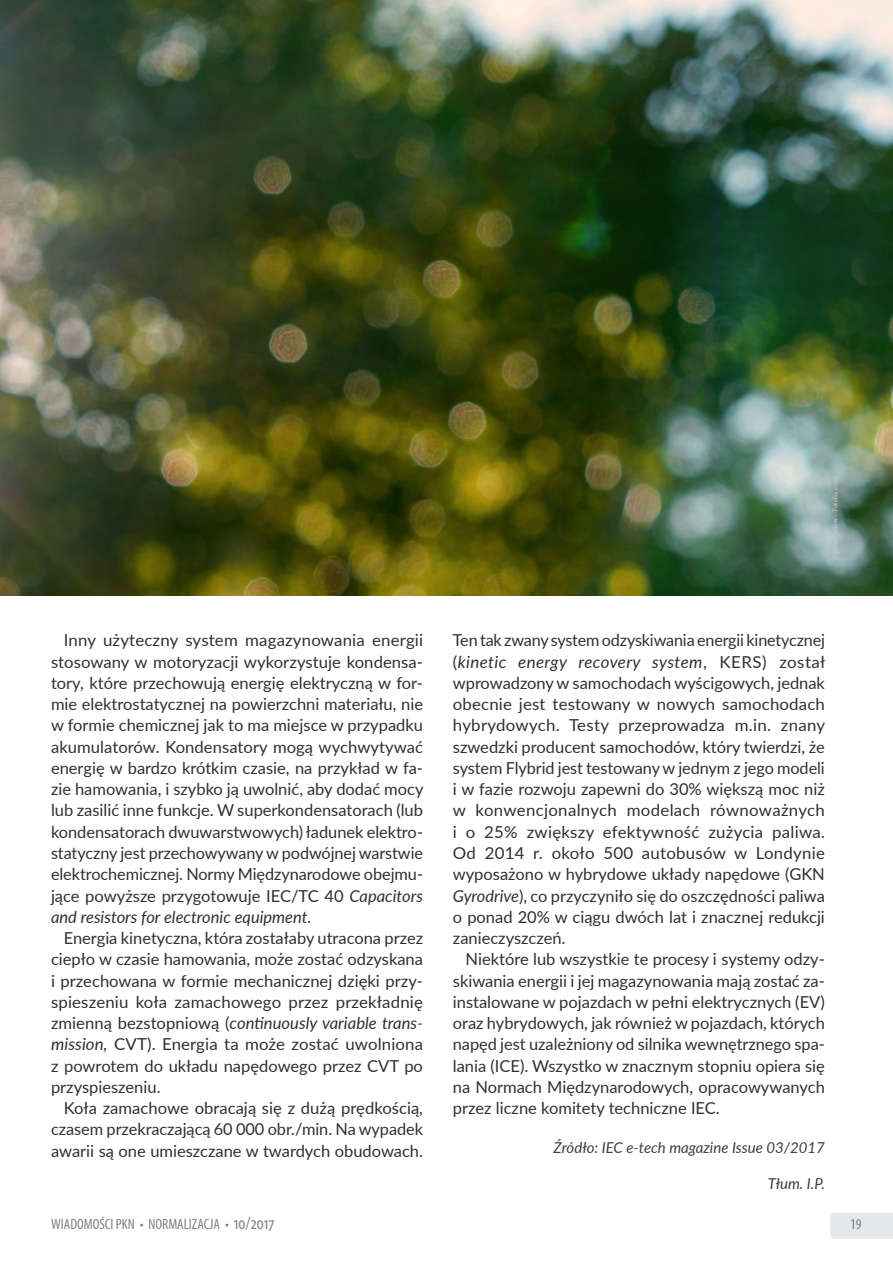
<style>
.page{position:relative;width:893px;height:1263px;background:#fff}
.page>*{position:absolute;margin:0;border:0;box-sizing:border-box;transform-origin:0 0}
.Tekst_REGULAR___WCIĘ{font:16.5px/21.3px "Lato";color:#312f30;text-align:justify}
.podpis{font:italic 15px "Lato";color:#3e3e3f}
.t1{font:condensed 15px "Myriad Pro";color:#808285}
.t2{font:7.5px "Minion Pro";color:#ced0d1}
.s1{font-style:italic}
.s2{font-size:18px}
</style>
<div class="page">
<div style="left:830px;top:1213px;width:63px;height:26px;background:#e6e7e9"></div>
<img style="left:0;top:0;width:893px;height:595px">
<p class="Tekst_REGULAR___WCIĘ" style="left:51px;top:629px;width:374px;text-indent:13px">Inny użyteczny system magazynowania energii stosowany w motoryzacji wykorzystuje kondensa&shy;tory, które przechowują energię elektryczną w for&shy;mie elektrostatycznej na powierzchni materiału, nie w formie chemicznej jak to ma miejsce w przypadku akumulatorów. Kondensatory mogą wychwytywać energię w bardzo krótkim czasie, na przykład w fa&shy;zie hamowania, i szybko ją uwolnić, aby dodać mocy lub zasilić inne funkcje. W superkondensatorach (lub kondensatorach dwuwarstwowych) ładunek elektro&shy;statyczny jest przechowywany w podwójnej warstwie elektrochemicznej. Normy Międzynarodowe obejmu&shy;jące powyższe przygotowuje IEC/TC 40 <span class="s1">Capacitors and resistors for electronic equipment.</span></p>
<p class="Tekst_REGULAR___WCIĘ" style="left:51px;top:927px;width:374px;text-indent:13px">Energia kinetyczna, która zostałaby utracona przez ciepło w czasie hamowania, może zostać odzyskana i przechowana w formie mechanicznej dzięki przy&shy;spieszeniu koła zamachowego przez przekładnię zmienną bezstopniową (<span class="s1">continuously variable trans&shy;mission,</span> CVT). Energia ta może zostać uwolniona z powrotem do układu napędowego przez CVT po przyspieszeniu.</p>
<p class="Tekst_REGULAR___WCIĘ" style="left:51px;top:1097px;width:374px;text-indent:13px">Koła zamachowe obracają się z dużą prędkością, czasem przekraczającą 60 000 obr./min. Na wypadek awarii są one umieszczane w twardych obudowach.</p>
<p class="t2" style="left:830px;top:561px;width:86px;rotate:-90deg">© petzshadow - Fotolia.com</p>
<p class="Tekst_REGULAR___WCIĘ" style="left:453px;top:629px;width:374px">Ten tak zwany system odzyskiwania energii kinetycznej (<span class="s1">kinetic energy recovery system</span>, KERS) został wprowadzony w samochodach wyścigowych, jednak obecnie jest testowany w nowych samochodach hybrydowych. Testy przeprowadza m.in. znany szwedzki producent samochodów, który twierdzi, że system Flybrid jest testowany w jednym z jego modeli i w fazie rozwoju zapewni do 30% większą moc niż w konwencjonalnych modelach równoważnych i o 25% zwiększy efektywność zużycia paliwa.<br>Od 2014 r. około 500 autobusów w Londynie wyposażono w hybrydowe układy napędowe (GKN <span class="s1">Gyrodrive</span>), co przyczyniło się do oszczędności paliwa o ponad 20% w ciągu dwóch lat i znacznej redukcji zanieczyszczeń.</p>
<p class="Tekst_REGULAR___WCIĘ" style="left:453px;top:948px;width:374px;text-indent:13px">Niektóre lub wszystkie te procesy i systemy odzy&shy;skiwania energii i jej magazynowania mają zostać za&shy;instalowane w pojazdach w pełni elektrycznych (EV) oraz hybrydowych, jak również w pojazdach, których napęd jest uzależniony od silnika wewnętrznego spa&shy;lania (ICE). Wszystko w znacznym stopniu opiera się na Normach Międzynarodowych, opracowywanych przez liczne komitety techniczne IEC.</p>
<p class="podpis" style="left:554px;top:1137px;width:273px">Źródło: IEC e-tech magazine Issue 03/2017</p>
<p class="podpis" style="left:768px;top:1173px;width:59px">Tłum. I.P.</p>
<p class="t1" style="left:51px;top:1215px;width:225px">WIADOMOŚCI PKN • NORMALIZACJA • <span class="s2">10/2017</span></p>
<p class="t1" style="left:850px;top:1214px;width:13px">19</p>
</div>
